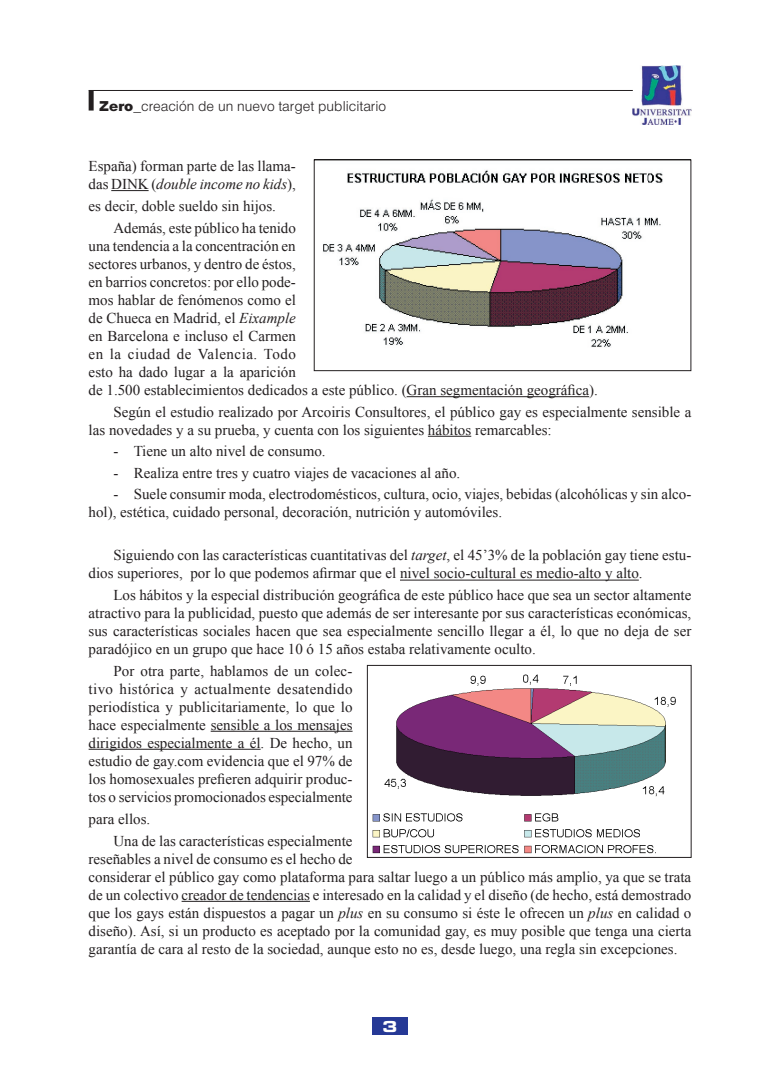
<style>
.page{position:relative;width:780px;height:1088px;background:#fff}
.page>*{position:absolute;margin:0;border:0;box-sizing:border-box;transform-origin:0 0}
.t1{font:15px/18px "Times New Roman";color:#231f20}
.t2{font:15px "Palindrome Expanded S Si Bold Expanded";color:#fff}
.t3{font:300 13.75px "Helvetica";color:#231f20}
.s1{font-weight:900}
.s2{font-weight:700}
.s3{font-style:italic}
</style>
<div class="page">
<img style="left:632px;top:65px;width:59px;height:59px">
<hr style="left:89px;top:90px;width:543px;height:1px;background:#231f20">
<div style="left:89px;top:91px;width:5px;height:20px;background:#231f20"></div>
<div style="left:372px;top:1017px;width:35px;height:18px;background:#263996"></div>
<hr style="left:111px;top:190px;width:38px;height:1px;background:#231f20">
<hr style="left:406px;top:396px;width:183px;height:1px;background:#231f20">
<hr style="left:428px;top:436px;width:43px;height:1px;background:#231f20">
<hr style="left:400px;top:580px;width:238px;height:1px;background:#231f20">
<hr style="left:211px;top:731px;width:141px;height:1px;background:#231f20">
<hr style="left:89px;top:749px;width:171px;height:1px;background:#231f20">
<hr style="left:181px;top:901px;width:129px;height:1px;background:#231f20">
<img style="left:323px;top:170px;width:340px;height:177px">
<div style="left:314px;top:159px;width:377px;height:212px;border:1px solid #231f20"></div>
<img style="left:372px;top:674px;width:304px;height:180px">
<div style="left:367px;top:665px;width:324px;height:192px;border:1px solid #231f20"></div>
<p class="t3" style="left:99px;top:97px;width:288px"><span class="s1">Zero</span><span class="s2">_</span>creación de un nuevo target publicitario</p>
<p class="t1" style="left:89px;top:157px;width:209px">España) forman parte de las llama&shy;das DINK (<span class="s3">double income no kids</span>),</p>
<p class="t1" style="left:113px;top:195px;width:184px;line-height:21.5px;text-indent:-25px">es decir, doble sueldo sin hijos.<br>Además, este público ha tenido</p>
<p class="t1" style="left:89px;top:237px;width:510px">una tendencia a la concentración en<br>sectores urbanos, y dentro de éstos,<br>en barrios concretos: por ello pode-<br>mos hablar de fenómenos como el<br>de Chueca en Madrid, el <span class="s3">Eixample<br></span>en Barcelona e incluso el Carmen<br>en la ciudad de Valencia. Todo<br>esto ha dado lugar a la aparición<br>de 1.500 establecimientos dedicados a este público. (Gran segmentación geográfica).</p>
<p class="t1" style="left:89px;top:402px;width:604px;text-indent:25px">Según el estudio realizado por Arcoiris Consultores, el público gay es especialmente sensible a las novedades y a su prueba, y cuenta con los siguientes hábitos remarcables:</p>
<p class="t1" style="left:113px;top:442px;width:214px">- Tiene un alto nivel de consumo.</p>
<p class="t1" style="left:113px;top:463px;width:348px">- Realiza entre tres y cuatro viajes de vacaciones al año.</p>
<p class="t1" style="left:89px;top:485px;width:604px;text-indent:25px">- Suele consumir moda, electrodomésticos, cultura, ocio, viajes, bebidas (alcohólicas y sin alco&shy;hol), estética, cuidado personal, decoración, nutrición y automóviles.</p>
<p class="t1" style="left:89px;top:546px;width:604px;text-indent:25px">Siguiendo con las características cuantitativas del <span class="s3">target</span>, el 45’3% de la población gay tiene estu&shy;dios superiores, por lo que podemos afirmar que el nivel socio-cultural es medio-alto y alto.</p>
<p class="t1" style="left:89px;top:586px;width:604px;text-align:justify;text-indent:25px">Los hábitos y la especial distribución geográfica de este público hace que sea un sector altamente atractivo para la publicidad, puesto que además de ser interesante por sus características económicas, sus características sociales hacen que sea especialmente sencillo llegar a él, lo que no deja de ser paradójico en un grupo que hace 10 ó 15 años estaba relativamente oculto.</p>
<p class="t1" style="left:89px;top:661px;width:265px;text-align:justify;text-indent:25px">Por otra parte, hablamos de un colec&shy;tivo histórica y actualmente desatendido periodística y publicitariamente, lo que lo hace especialmente sensible a los mensajes dirigidos especialmente a él. De hecho, un estudio de gay.com evidencia que el 97% de los homosexuales prefieren adquirir produc&shy;tos o servicios promocionados especialmente</p>
<p class="t1" style="left:113px;top:808px;width:240px;line-height:21.5px;text-indent:-25px">para ellos.<br>Una de las características especialmente</p>
<p class="t1" style="left:89px;top:849px;width:604px">reseñables a nivel de consumo es el hecho de<br>considerar el público gay como plataforma para saltar luego a un público más amplio, ya que se trata de un colectivo creador de tendencias e interesado en la calidad y el diseño (de hecho, está demostrado que los gays están dispuestos a pagar un <span class="s3">plus</span> en su consumo si éste le ofrecen un <span class="s3">plus</span> en calidad o diseño). Así, si un producto es aceptado por la comunidad gay, es muy posible que tenga una cierta garantía de cara al resto de la sociedad, aunque esto no es, desde luego, una regla sin excepciones.</p>
<p class="t2" style="left:382px;top:1015px;width:16px">3</p>
</div>
